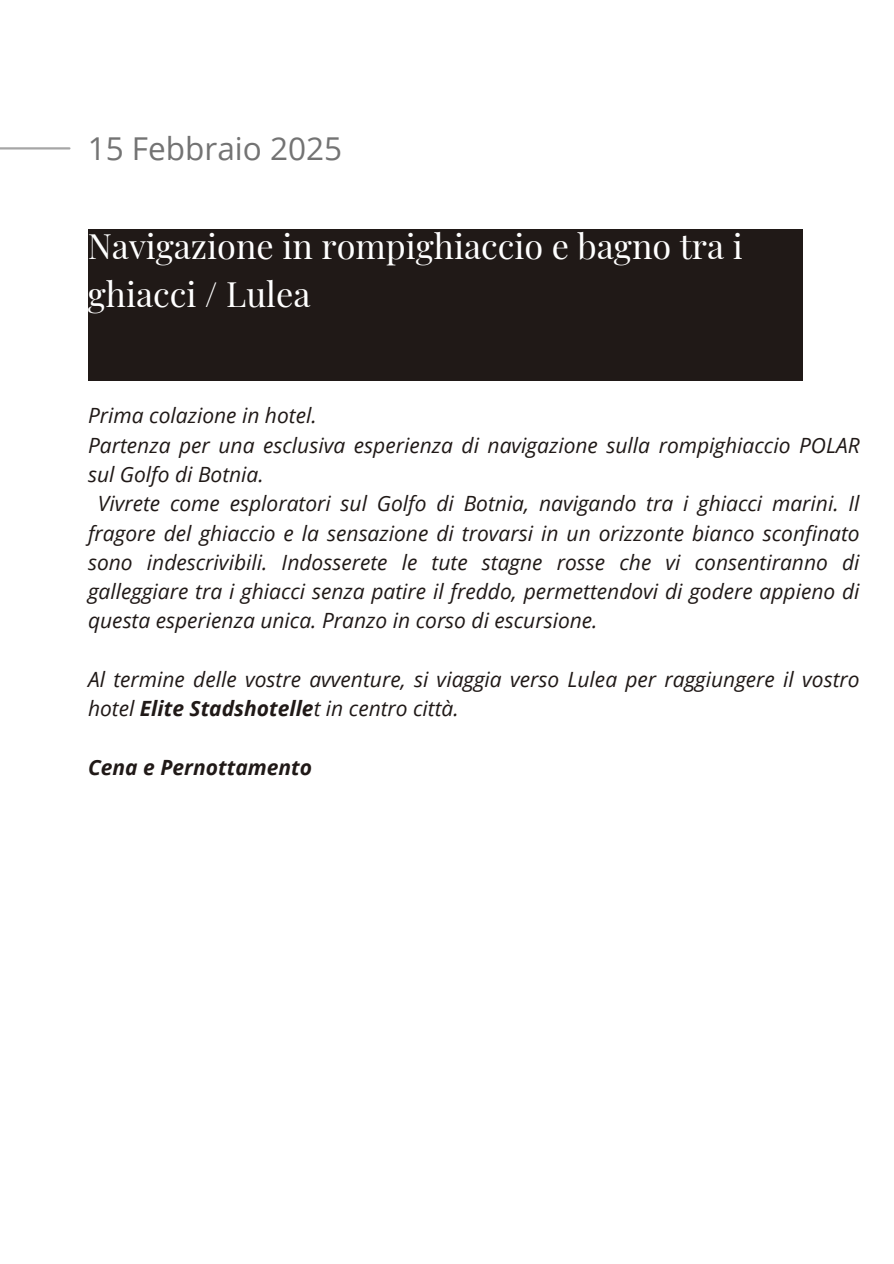
<style>
.page{position:relative;width:894px;height:1264px;background:#fff}
.page>*{position:absolute;margin:0;border:0;box-sizing:border-box;transform-origin:0 0}
.t1{font:34.2px/47.8px "Playfair Display";color:#fff}
.t2{font:31.5px "Open Sans";color:#737373}
.t3{font:italic 21px/29.2px "Open Sans";color:#201917}
.t4{font:italic 700 21px "Open Sans";color:#201917}
.s1{font-weight:700}
</style>
<div class="page">
<hr style="left:0;top:147px;width:69px;height:2px;background:#a6a6a6">
<div style="left:88px;top:229px;width:714px;height:151px;background:#201917"></div>
<h2 class="t2" style="left:88px;top:127px;width:256px">15 Febbraio 2025</h2>
<h1 class="t1" style="left:88px;top:221px;width:656px">Navigazione in rompighiaccio e bagno tra i ghiacci / Lulea</h1>
<p class="t3" style="left:88px;top:400px;width:230px">Prima colazione in hotel.</p>
<p class="t3" style="left:88px;top:430px;width:772px">Partenza per una esclusiva esperienza di navigazione sulla rompighiaccio POLAR</p>
<p class="t3" style="left:88px;top:459px;width:177px">sul Golfo di Botnia.</p>
<p class="t3" style="left:98px;top:488px;width:763px">Vivrete come esploratori sul Golfo di Botnia, navigando tra i ghiacci marini. Il</p>
<p class="t3" style="left:88px;top:517px;width:772px">fragore del ghiaccio e la sensazione di trovarsi in un orizzonte bianco sconfinato</p>
<p class="t3" style="left:88px;top:547px;width:772px">sono indescrivibili. Indosserete le tute stagne rosse che vi consentiranno di</p>
<p class="t3" style="left:88px;top:576px;width:772px">galleggiare tra i ghiacci senza patire il freddo, permettendovi di godere appieno di</p>
<p class="t3" style="left:88px;top:605px;width:511px">questa esperienza unica. Pranzo in corso di escursione.</p>
<p class="t3" style="left:88px;top:664px;width:772px">Al termine delle vostre avventure, si viaggia verso Lulea per raggiungere il vostro hotel <span class="s1">Elite Stadshotelle</span>t in centro città.</p>
<p class="t4" style="left:88px;top:752px;width:225px">Cena e Pernottamento</p>
</div>
